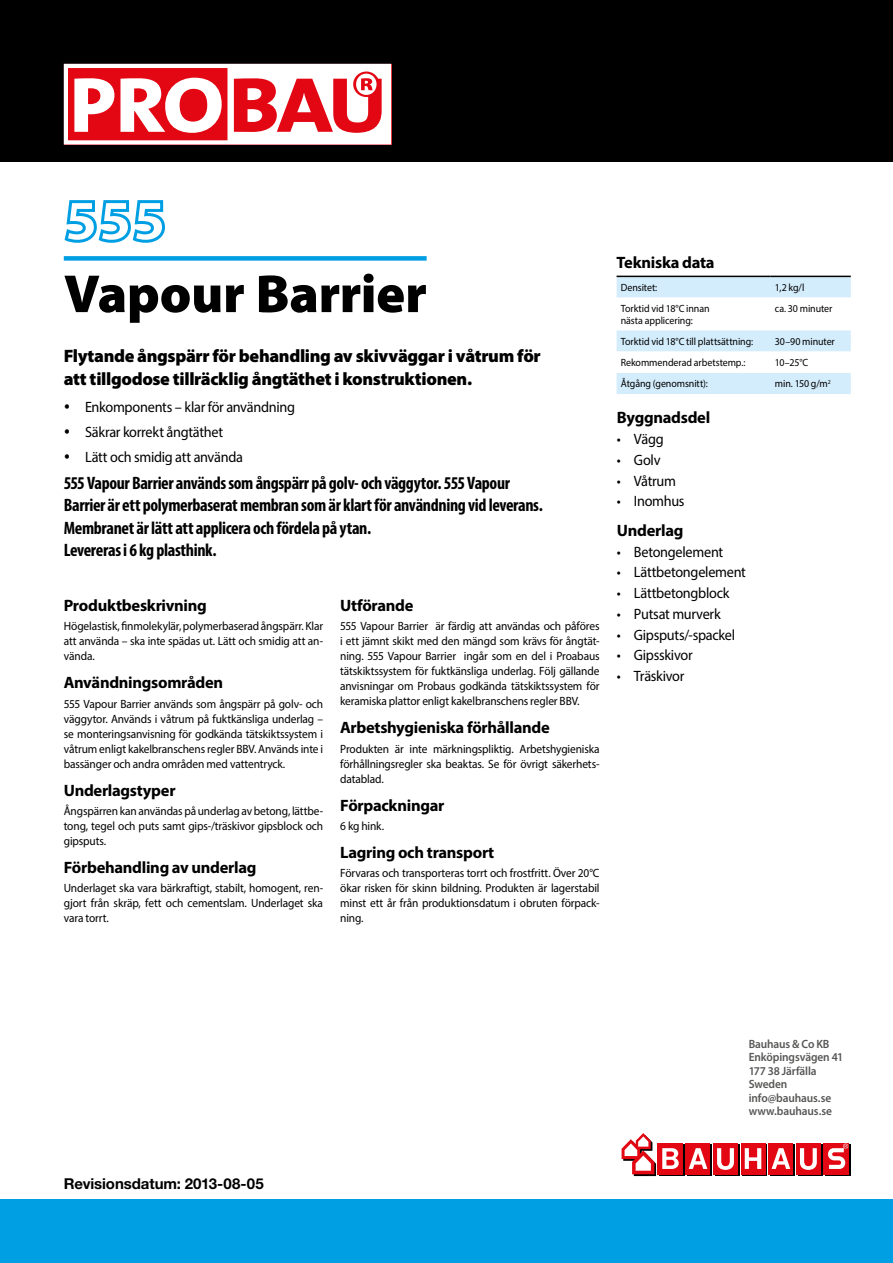
<style>
.page{position:relative;width:893px;height:1263px;background:#fff}
.page>*{position:absolute;margin:0;border:0;box-sizing:border-box;transform-origin:0 0}
.t1{font:900 54px "Myriad Pro";letter-spacing:-.005em;color:#000}
.t2{font:700 condensed 18px/22.5px "Myriad Pro";letter-spacing:-.02em;color:#000}
.t3{font:900 18px/22.5px "Myriad Pro";letter-spacing:-.02em;color:#000}
.t4{font:700 16.5px "Myriad Pro";letter-spacing:-.02em;color:#000}
.t5{font:15px/25px "Myriad Pro";letter-spacing:-.02em;color:#000;scale:.95 1}
.t6{font:700 15px "Helvetica Neue LT Std";letter-spacing:-.005em;color:#000}
.t7{font:12px/15px "Myriad Pro";letter-spacing:-.01em;color:#000;text-align:justify;scale:.95 1}
.t8{font:600 12px/13.5px "Myriad Pro";letter-spacing:-.01em;color:#575756;scale:.95 1}
.t9{font:10.5px/12px "Myriad Pro";letter-spacing:-.01em;color:#000;scale:.95 1}
</style>
<div class="page">
<div style="left:0;top:1199px;width:893px;height:64px;background:#009fe3"></div>
<div style="left:0;top:0;width:893px;height:162px;background:#000"></div>
<svg style="left:64px;top:64px;width:327px;height:81px;background:#f28f95"></svg>
<svg style="left:687px;top:1145px;width:25px;height:31px"></svg>
<div style="left:825px;top:1145px;width:25px;height:31px;background:#e30613"></div>
<div style="left:742px;top:1145px;width:25px;height:31px;background:#e30613"></div>
<svg style="left:770px;top:1145px;width:25px;height:31px"></svg>
<div style="left:659px;top:1145px;width:25px;height:31px;background:#e30613"></div>
<div style="left:715px;top:1145px;width:24px;height:31px;background:#e30613"></div>
<div style="left:798px;top:1145px;width:24px;height:31px;background:#e30613"></div>
<div style="left:685px;top:1143px;width:25px;height:31px;background:#e30613"></div>
<div style="left:824px;top:1143px;width:25px;height:31px;background:#e30613"></div>
<div style="left:741px;top:1143px;width:24px;height:31px;background:#e30613"></div>
<div style="left:657px;top:1143px;width:25px;height:31px;background:#e30613"></div>
<svg style="left:622px;top:1133px;width:34px;height:43px"></svg>
<svg style="left:745px;top:1148px;width:16px;height:21px"></svg>
<svg style="left:689px;top:1148px;width:18px;height:21px"></svg>
<div style="left:713px;top:1143px;width:25px;height:31px;background:#e30613"></div>
<svg style="left:717px;top:1148px;width:17px;height:22px"></svg>
<div style="left:796px;top:1143px;width:25px;height:31px;background:#e30613"></div>
<svg style="left:800px;top:1148px;width:17px;height:22px"></svg>
<svg style="left:662px;top:1148px;width:17px;height:21px"></svg>
<div style="left:768px;top:1143px;width:25px;height:31px;background:#e30613"></div>
<svg style="left:771px;top:1148px;width:19px;height:21px"></svg>
<svg style="left:828px;top:1143px;width:20px;height:26px"></svg>
<svg style="left:64px;top:200px;width:101px;height:43px"></svg>
<div style="left:64px;top:256px;width:363px;height:5px;background:#009fe3"></div>
<svg style="left:617px;top:277px;width:234px;height:117px"></svg>
<hr style="left:617px;top:276px;width:154px;height:1px;background:#000">
<hr style="left:771px;top:276px;width:80px;height:1px;background:#000">
<h1 class="t1" style="left:64px;top:258px;width:365px">Vapour Barrier</h1>
<h2 class="t3" style="left:64px;top:344px;width:479px">Flytande ångspärr för behandling av skivväggar i våtrum för att tillgodose tillräcklig ångtäthet i konstruktionen.</h2>
<p class="t5" style="left:85px;top:394px;width:223px">Enkomponents – klar för användning<br>Säkrar korrekt ångtäthet<br>Lätt och smidig att använda</p>
<h2 class="t2" style="left:64px;top:471px;width:481px">555 Vapour Barrier används som ångspärr på golv- och väggytor. 555 Vapour Barrier är ett polymerbaserat membran som är klart för användning vid leverans.<br>Membranet är lätt att applicera och fördela på ytan.<br>Levereras i 6 kg plasthink.</h2>
<h3 class="t4" style="left:64px;top:595px;width:145px">Produktbeskrivning</h3>
<p class="t7" style="left:64px;top:618px;width:275px">Högelastisk, finmolekylär, polymerbaserad ångspärr. Klar att använda – ska inte spädas ut. Lätt och smidig att an&shy;vända.</p>
<h3 class="t4" style="left:64px;top:672px;width:161px">Användningsområden</h3>
<p class="t7" style="left:64px;top:696px;width:275px">555 Vapour Barrier används som ångspärr på golv- och väggytor. Används i våtrum på fuktkänsliga underlag – se monteringsanvisning för godkända tätskiktssystem i våtrum enligt kakelbranschens regler BBV. Används inte i bassänger och andra områden med vattentryck.</p>
<h3 class="t4" style="left:64px;top:779px;width:113px">Underlagstyper</h3>
<p class="t7" style="left:64px;top:803px;width:275px">Ångspärren kan användas på underlag av betong, lättbe&shy;tong, tegel och puts samt gips-/träskivor gipsblock och gipsputs.</p>
<h3 class="t4" style="left:64px;top:856px;width:194px">Förbehandling av underlag</h3>
<p class="t7" style="left:64px;top:880px;width:275px">Underlaget ska vara bärkraftigt, stabilt, homogent, ren&shy;gjort från skräp, fett och cementslam. Underlaget ska vara torrt.</p>
<h3 class="t4" style="left:340px;top:595px;width:75px">Utförande</h3>
<p class="t7" style="left:340px;top:618px;width:275px">555 Vapour Barrier är färdig att användas och påföres i ett jämnt skikt med den mängd som krävs för ångtät&shy;ning. 555 Vapour Barrier ingår som en del i Proabaus tätskiktssystem för fuktkänsliga underlag. Följ gällande anvisningar om Probaus godkända tätskiktssystem för keramiska plattor enligt kakelbranschens regler BBV.</p>
<h3 class="t4" style="left:340px;top:717px;width:211px">Arbetshygieniska förhållande</h3>
<p class="t7" style="left:340px;top:741px;width:275px">Produkten är inte märkningspliktig. Arbetshygieniska förhållningsregler ska beaktas. Se för övrigt säkerhets&shy;datablad.</p>
<h3 class="t4" style="left:340px;top:794px;width:106px">Förpackningar</h3>
<p class="t7" style="left:340px;top:818px;width:48px">6 kg hink.</p>
<h3 class="t4" style="left:340px;top:841px;width:156px">Lagring och transport</h3>
<p class="t7" style="left:340px;top:865px;width:275px">Förvaras och transporteras torrt och frostfritt. Över 20°C ökar risken för skinn bildning. Produkten är lagerstabil minst ett år från produktionsdatum i obruten förpack&shy;ning.</p>
<h3 class="t4" style="left:617px;top:251px;width:99px">Tekniska data</h3>
<p class="t9" style="left:621px;top:281px;width:40px">Densitet:</p>
<p class="t9" style="left:775px;top:281px;width:32px">1,2 kg/l</p>
<p class="t9" style="left:621px;top:302px;width:95px">Torktid vid 18°C innan nästa applicering:</p>
<p class="t9" style="left:775px;top:302px;width:62px">ca. 30 minuter</p>
<p class="t9" style="left:621px;top:335px;width:141px">Torktid vid 18°C till plattsättning:</p>
<p class="t9" style="left:775px;top:335px;width:65px">30–90 minuter</p>
<p class="t9" style="left:621px;top:356px;width:133px">Rekommenderad arbetstemp.:</p>
<p class="t9" style="left:775px;top:356px;width:37px">10–25°C</p>
<p class="t9" style="left:621px;top:377px;width:93px">Åtgång (genomsnitt):</p>
<p class="t9" style="left:775px;top:377px;width:60px">min. 150 g/m<sup>2</sup></p>
<h3 class="t4" style="left:617px;top:407px;width:95px">Byggnadsdel</h3>
<p class="t5" style="left:617px;top:426px;width:51px">• Vägg</p>
<p class="t5" style="left:617px;top:447px;width:47px">• Golv</p>
<p class="t5" style="left:617px;top:468px;width:64px">• Våtrum</p>
<p class="t5" style="left:617px;top:489px;width:73px">• Inomhus</p>
<h3 class="t4" style="left:617px;top:519px;width:68px">Underlag</h3>
<p class="t5" style="left:617px;top:539px;width:113px">• Betongelement</p>
<p class="t5" style="left:617px;top:559px;width:137px">• Lättbetongelement</p>
<p class="t5" style="left:617px;top:580px;width:120px">• Lättbetongblock</p>
<p class="t5" style="left:617px;top:601px;width:111px">• Putsat murverk</p>
<p class="t5" style="left:617px;top:622px;width:126px">• Gipsputs/-spackel</p>
<p class="t5" style="left:617px;top:642px;width:81px">• Gipsskivor</p>
<p class="t5" style="left:617px;top:663px;width:73px">• Träskivor</p>
<p class="t6" style="left:64px;top:1174px;width:201px">Revisionsdatum: 2013-08-05</p>
<p class="t8" style="left:749px;top:1037px;width:101px">Bauhaus &amp; Co KB<br>Enköpingsvägen 41<br>177 38 Järfälla<br>Sweden info@bauhaus.se www.bauhaus.se</p>
</div>
